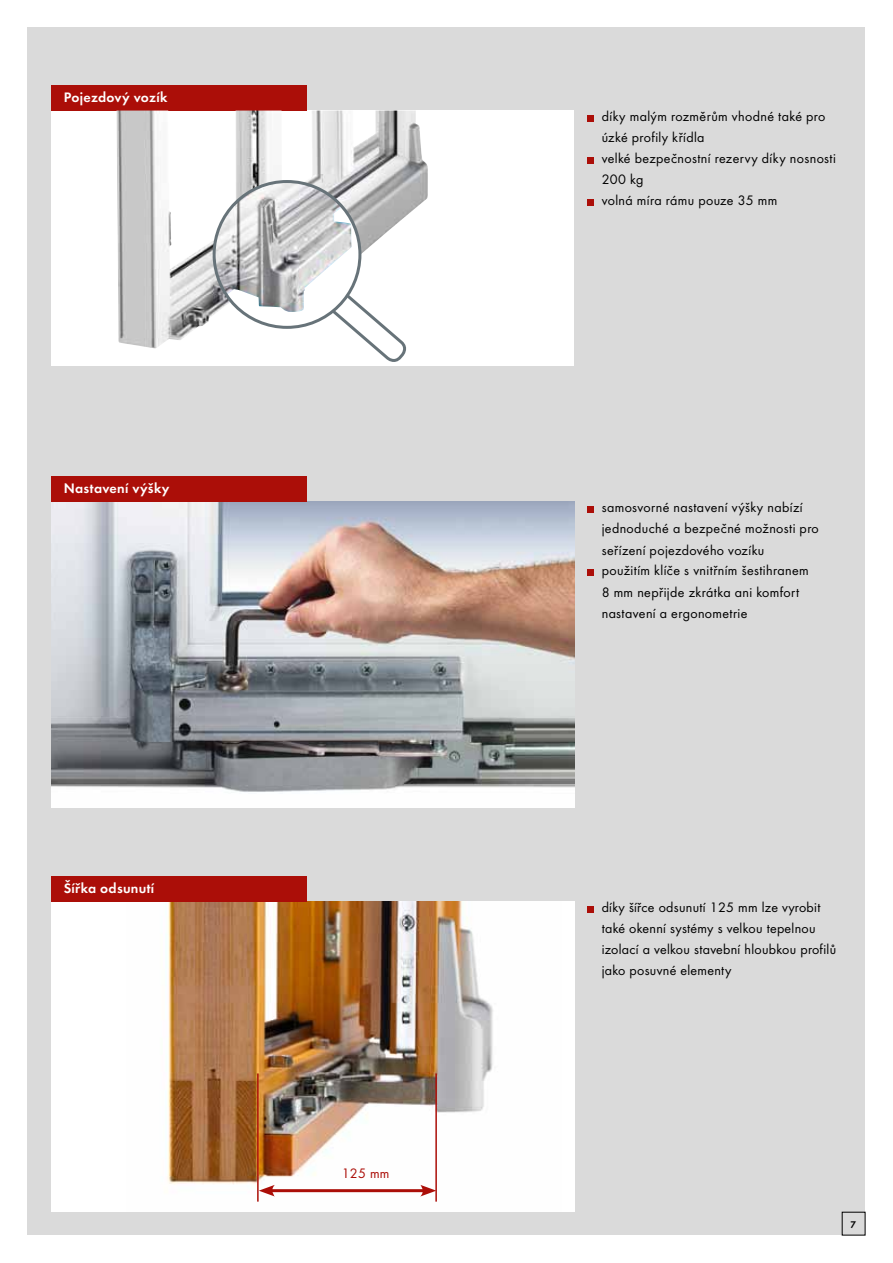
<style>
.page{position:relative;width:893px;height:1263px;background:#fff}
.page>*{position:absolute;margin:0;border:0;box-sizing:border-box;transform-origin:0 0}
.t1{font:14.25px/21px "Futura Boo";letter-spacing:.025em;color:#000}
.t2{font:14.25px "Futura Dem";letter-spacing:.02em;color:#fff}
.t3{font:14.25px "Futura Boo";color:#ab0e08}
.t4{font:10.05px "Futura Dem";color:#000}
</style>
<div class="page">
<div style="left:28px;top:28px;width:837px;height:1207px;background:#dadada"></div>
<div style="left:51px;top:111px;width:523px;height:255px;background:#fff"></div>
<div style="left:51px;top:85px;width:255px;height:26px;background:#ab0e08"></div>
<svg style="left:587px;top:115px;width:6px;height:6px"></svg>
<svg style="left:587px;top:157px;width:6px;height:6px"></svg>
<svg style="left:587px;top:199px;width:6px;height:6px"></svg>
<img style="left:116px;top:111px;width:312px;height:237px">
<svg style="left:283px;top:252px;width:125px;height:110px"></svg>
<div style="left:214px;top:181px;width:146px;height:146px;background:#fff;border-radius:50%"></div>
<img style="left:214px;top:182px;width:138px;height:130px">
<div style="left:213px;top:180px;width:148px;height:149px;border:3px solid #677379;border-radius:50%"></div>
<img style="left:51px;top:502px;width:523px;height:306px">
<div style="left:51px;top:476px;width:255px;height:26px;background:#ab0e08"></div>
<svg style="left:587px;top:506px;width:6px;height:6px"></svg>
<svg style="left:587px;top:569px;width:6px;height:6px"></svg>
<div style="left:51px;top:901px;width:523px;height:311px;background:#fff"></div>
<img style="left:127px;top:901px;width:366px;height:301px">
<div style="left:51px;top:876px;width:255px;height:25px;background:#ab0e08"></div>
<svg style="left:587px;top:906px;width:6px;height:6px"></svg>
<hr style="left:435px;top:1073px;width:2px;height:128px;background:#ab0e08">
<hr style="left:257px;top:1073px;width:2px;height:128px;background:#ab0e08">
<hr style="left:269px;top:1189px;width:157px;height:3px;background:#ab0e08">
<svg style="left:259px;top:1185px;width:16px;height:11px"></svg>
<svg style="left:420px;top:1185px;width:16px;height:11px"></svg>
<p class="t2" style="left:64px;top:86px;width:105px">Pojezdový vozík</p>
<p class="t2" style="left:64px;top:478px;width:107px">N astavení výšky</p>
<p class="t2" style="left:64px;top:877px;width:92px">Šířka odsunutí</p>
<p class="t3" style="left:342px;top:1165px;width:49px">125 mm</p>
<p class="t1" style="left:602px;top:106px;width:236px">díky malým rozměrům vhodné také pro úzké profily křídla<br>velké bezpečnostní rezervy díky nosnosti<br>200 kg<br>volná míra rámu pouze 35 mm</p>
<p class="t1" style="left:602px;top:497px;width:219px">samosvorné nastavení výšky nabízí jednoduché a bezpečné možnosti pro seřízení pojezdového vozíku<br>použitím klíče s vnitřním šestihranem 8 mm nepřijde zkrátka ani komfort nastavení a ergonometrie</p>
<p class="t1" style="left:602px;top:897px;width:236px">díky šířce odsunutí 125 mm lze vyrobit také okenní systémy s velkou tepelnou izolací a velkou stavební hloubkou profilů jako posuvné elementy</p>
<p class="t4" style="left:851px;top:1217px;width:7px">7</p>
</div>
